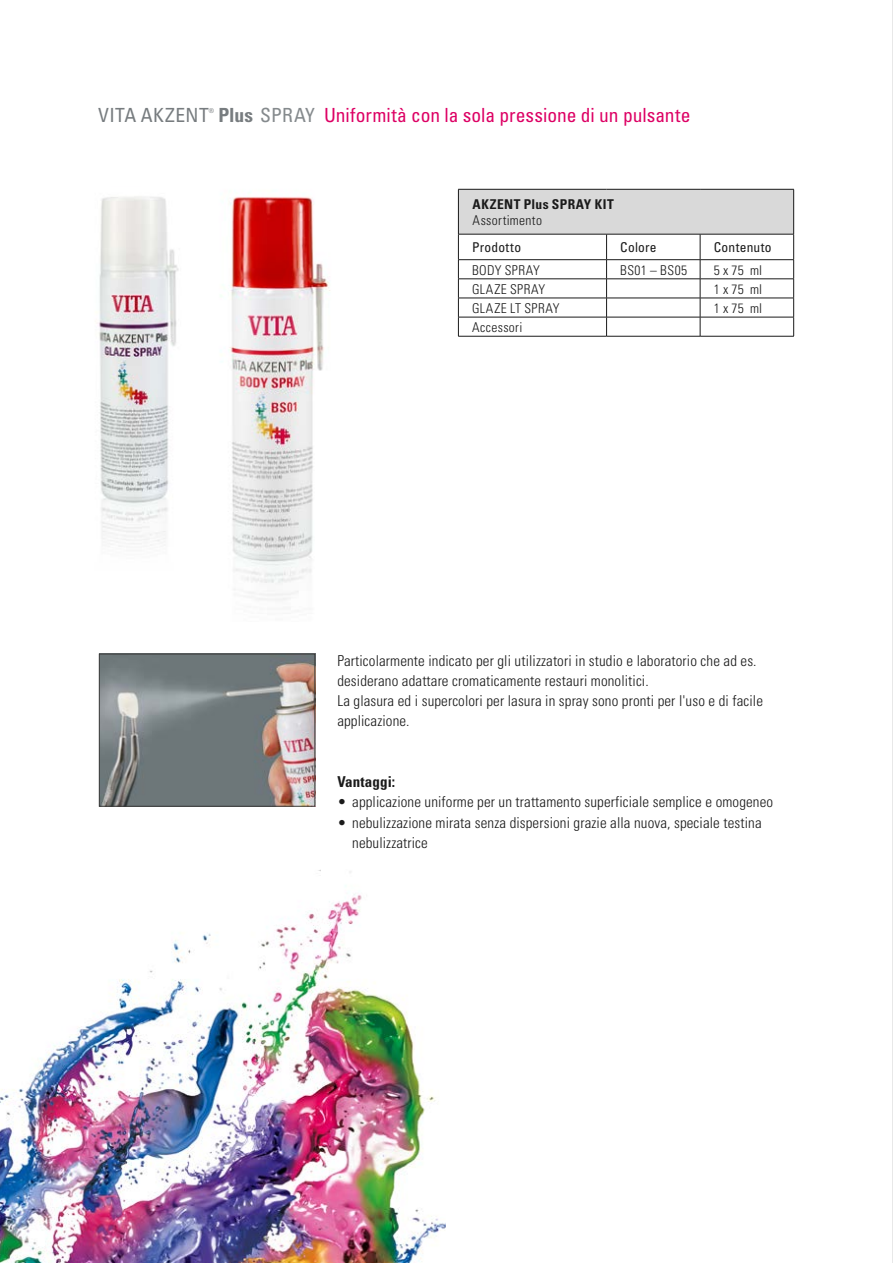
<style>
.page{position:relative;width:893px;height:1263px;background:#fff}
.page>*{position:absolute;margin:0;border:0;box-sizing:border-box;transform-origin:0 0}
.t1{font:condensed 19.5px "Univers LT";color:#dd0064}
.t2{font:condensed 19.5px "Univers LT";letter-spacing:.025em;color:#777c7f}
.t3{font:condensed 19.5px "Univers LT";letter-spacing:.01em;color:#858a8d}
.t4{font:300 condensed 15px/20.2px "Univers LT";letter-spacing:.01em;color:#1a1a1a}
.t5{font:700 condensed 15px "Univers LT";letter-spacing:.01em;color:#1a1a1a}
.t6{font:300 condensed 13.5px "Univers LT";letter-spacing:.025em;color:#1a1a1a}
.t7{font:condensed 13.5px "Univers LT";letter-spacing:.02em;color:#1a1a1a}
.t8{font:700 condensed 13.5px "Univers LT";letter-spacing:.035em;color:#1a1a1a}
.t9{font:condensed 6.6px "Univers LT";color:#777c7f}
.s1{font-weight:700;color:#777c7f}
</style>
<div class="page">
<img style="left:98px;top:196px;width:81px;height:351px">
<img style="left:0;top:870px;width:446px;height:393px">
<img style="left:220px;top:197px;width:110px;height:403px">
<img style="left:101px;top:656px;width:212px;height:148px">
<div style="left:99px;top:654px;width:216px;height:152px;border:1px solid #3b3b3a"></div>
<hr style="left:892px;top:0;width:1px;height:1263px;background:#dadada">
<div style="left:458px;top:189px;width:336px;height:45px;background:#d9d9d9"></div>
<hr style="left:458px;top:189px;width:149px;height:1px;background:#1a1a1a">
<hr style="left:458px;top:189px;width:1px;height:45px;background:#1a1a1a">
<hr style="left:607px;top:189px;width:93px;height:1px;background:#1a1a1a">
<hr style="left:700px;top:189px;width:94px;height:1px;background:#1a1a1a">
<hr style="left:793px;top:189px;width:1px;height:45px;background:#1a1a1a">
<hr style="left:458px;top:234px;width:149px;height:1px;background:#1a1a1a">
<hr style="left:607px;top:234px;width:93px;height:1px;background:#1a1a1a">
<hr style="left:700px;top:234px;width:94px;height:1px;background:#1a1a1a">
<hr style="left:458px;top:259px;width:149px;height:1px;background:#1a1a1a">
<hr style="left:607px;top:259px;width:93px;height:1px;background:#1a1a1a">
<hr style="left:700px;top:259px;width:94px;height:1px;background:#1a1a1a">
<hr style="left:458px;top:279px;width:149px;height:1px;background:#1a1a1a">
<hr style="left:607px;top:279px;width:93px;height:1px;background:#1a1a1a">
<hr style="left:700px;top:279px;width:94px;height:1px;background:#1a1a1a">
<hr style="left:458px;top:298px;width:149px;height:1px;background:#1a1a1a">
<hr style="left:607px;top:298px;width:93px;height:1px;background:#1a1a1a">
<hr style="left:700px;top:298px;width:94px;height:1px;background:#1a1a1a">
<hr style="left:458px;top:317px;width:149px;height:1px;background:#1a1a1a">
<svg style="left:458px;top:234px;width:1px;height:102px"></svg>
<hr style="left:607px;top:317px;width:93px;height:1px;background:#1a1a1a">
<svg style="left:606px;top:234px;width:1px;height:102px"></svg>
<hr style="left:700px;top:317px;width:94px;height:1px;background:#1a1a1a">
<svg style="left:700px;top:234px;width:1px;height:102px"></svg>
<svg style="left:793px;top:234px;width:1px;height:102px"></svg>
<hr style="left:458px;top:336px;width:149px;height:1px;background:#1a1a1a">
<hr style="left:607px;top:336px;width:93px;height:1px;background:#1a1a1a">
<hr style="left:700px;top:336px;width:94px;height:1px;background:#1a1a1a">
<h1 class="t2" style="left:98px;top:103px;width:112px">VITA AKZENT</h1>
<p class="t9" style="left:209px;top:106px;width:7px">®</p>
<h1 class="t3" style="left:218px;top:103px;width:98px"><span class="s1">Plus</span> SPRAY</h1>
<h1 class="t1" style="left:324px;top:103px;width:368px">Uniformità con la sola pressione di un pulsante</h1>
<p class="t8" style="left:473px;top:196px;width:143px">AKZENT Plus SPRAY KIT</p>
<p class="t6" style="left:473px;top:212px;width:71px">Assortimento</p>
<p class="t7" style="left:472px;top:239px;width:51px">Prodotto</p>
<p class="t7" style="left:620px;top:239px;width:38px">Colore</p>
<p class="t7" style="left:714px;top:239px;width:59px">Contenuto</p>
<p class="t6" style="left:472px;top:262px;width:69px">BODY SPRAY</p>
<p class="t6" style="left:620px;top:262px;width:69px">BS01 – BS05</p>
<p class="t6" style="left:714px;top:262px;width:50px">5 x 75 ml</p>
<p class="t6" style="left:472px;top:281px;width:75px">GLAZE SPRAY</p>
<p class="t6" style="left:714px;top:281px;width:50px">1 x 75 ml</p>
<p class="t6" style="left:472px;top:300px;width:89px">GLAZE LT SPRAY</p>
<p class="t6" style="left:714px;top:300px;width:50px">1 x 75 ml</p>
<p class="t6" style="left:472px;top:319px;width:52px">Accessori</p>
<p class="t4" style="left:337px;top:650px;width:427px">Particolarmente indicato per gli utilizzatori in studio e laboratorio che ad es. desiderano adattare cromaticamente restauri monolitici.<br>La glasura ed i supercolori per lasura in spray sono pronti per l'uso e di facile applicazione.</p>
<p class="t5" style="left:337px;top:773px;width:59px">Vantaggi:</p>
<p class="t4" style="left:337px;top:792px;width:437px">• applicazione uniforme per un trattamento superficiale semplice e omogeneo</p>
<p class="t4" style="left:352px;top:812px;width:411px;text-indent:-15px">• nebulizzazione mirata senza dispersioni grazie alla nuova, speciale testina nebulizzatrice</p>
</div>
